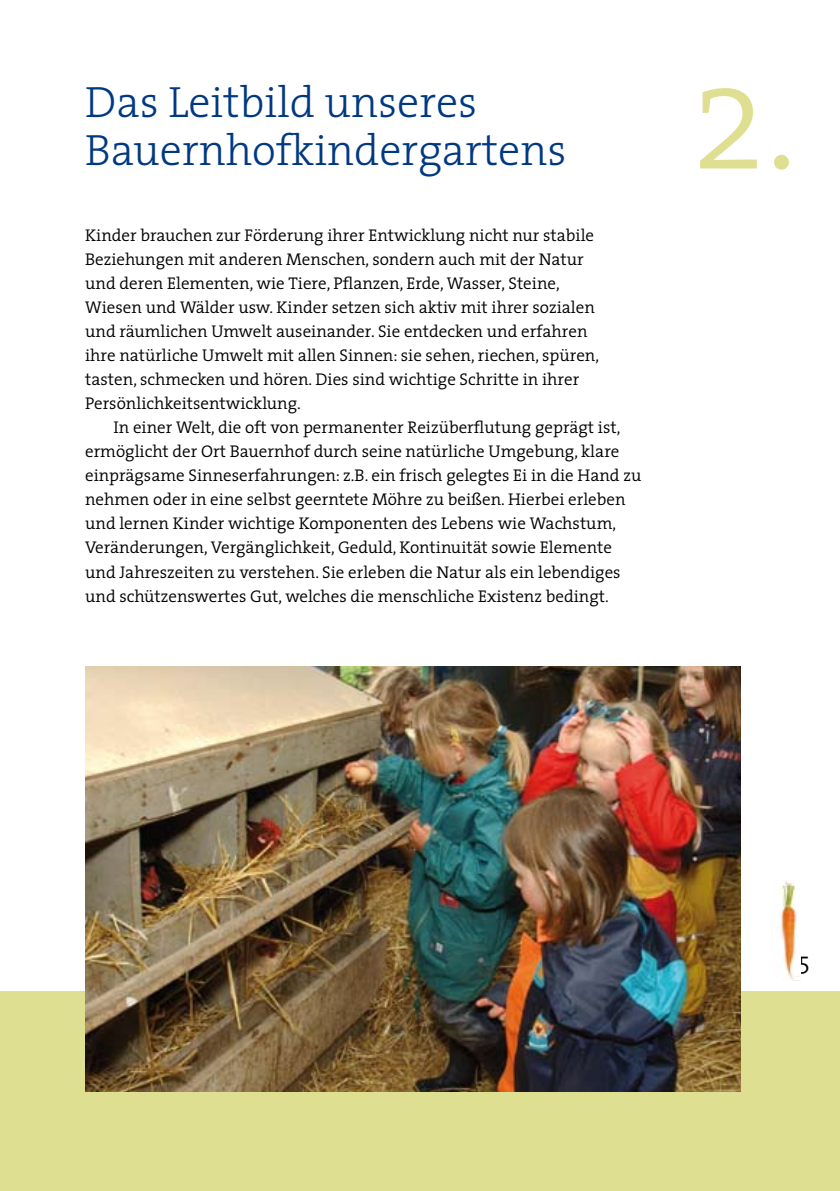
<style>
.page{position:relative;width:840px;height:1191px;background:#fff}
.page>*{position:absolute;margin:0;border:0;box-sizing:border-box;transform-origin:0 0}
.t1{font:300 154px "The Serif";color:#dfdf92}
.t2{font:300 44px/48px "The Serif";color:#003882}
.t3{font:300 24px "The Serif";color:#000}
.t4{font:300 17px/24px "The Serif";color:#000}
</style>
<div class="page">
<div style="left:0;top:991px;width:839px;height:200px;background:#dfdf92"></div>
<img style="left:780px;top:881px;width:18px;height:99px">
<img style="left:85px;top:666px;width:655px;height:425px">
<h2 class="t2" style="left:85px;top:77px;width:482px">Das Leitbild unseres<br>Bauernhofkindergartens</h2>
<p class="t4" style="left:85px;top:223px;width:515px">Kinder brauchen zur Förderung ihrer Entwicklung nicht nur stabile Beziehungen mit anderen Menschen, sondern auch mit der Natur und deren Elementen, wie Tiere, Pflanzen, Erde, Wasser, Steine, Wiesen und Wälder usw. Kinder setzen sich aktiv mit ihrer sozialen und räumlichen Umwelt auseinander. Sie entdecken und erfahren ihre natürliche Umwelt mit allen Sinnen: sie sehen, riechen, spüren, tasten, schmecken und hören. Dies sind wichtige Schritte in ihrer Persönlichkeitsentwicklung.</p>
<p class="t4" style="left:85px;top:415px;width:557px;text-indent:28px">In einer Welt, die oft von permanenter Reizüberflutung geprägt ist, ermöglicht der Ort Bauernhof durch seine natürliche Umgebung, klare einprägsame Sinneserfahrungen: z.B. ein frisch gelegtes Ei in die Hand zu nehmen oder in eine selbst geerntete Möhre zu beißen. Hierbei erleben und lernen Kinder wichtige Komponenten des Lebens wie Wachstum, Veränderungen, Vergänglichkeit, Geduld, Kontinuität sowie Elemente und Jahreszeiten zu verstehen. Sie erleben die Natur als ein lebendiges und schützenswertes Gut, welches die menschliche Existenz bedingt.</p>
<h1 class="t1" style="left:690px;top:-11px;width:108px">2.</h1>
<h3 class="t3" style="left:798px;top:941px;width:13px">5</h3>
</div>
